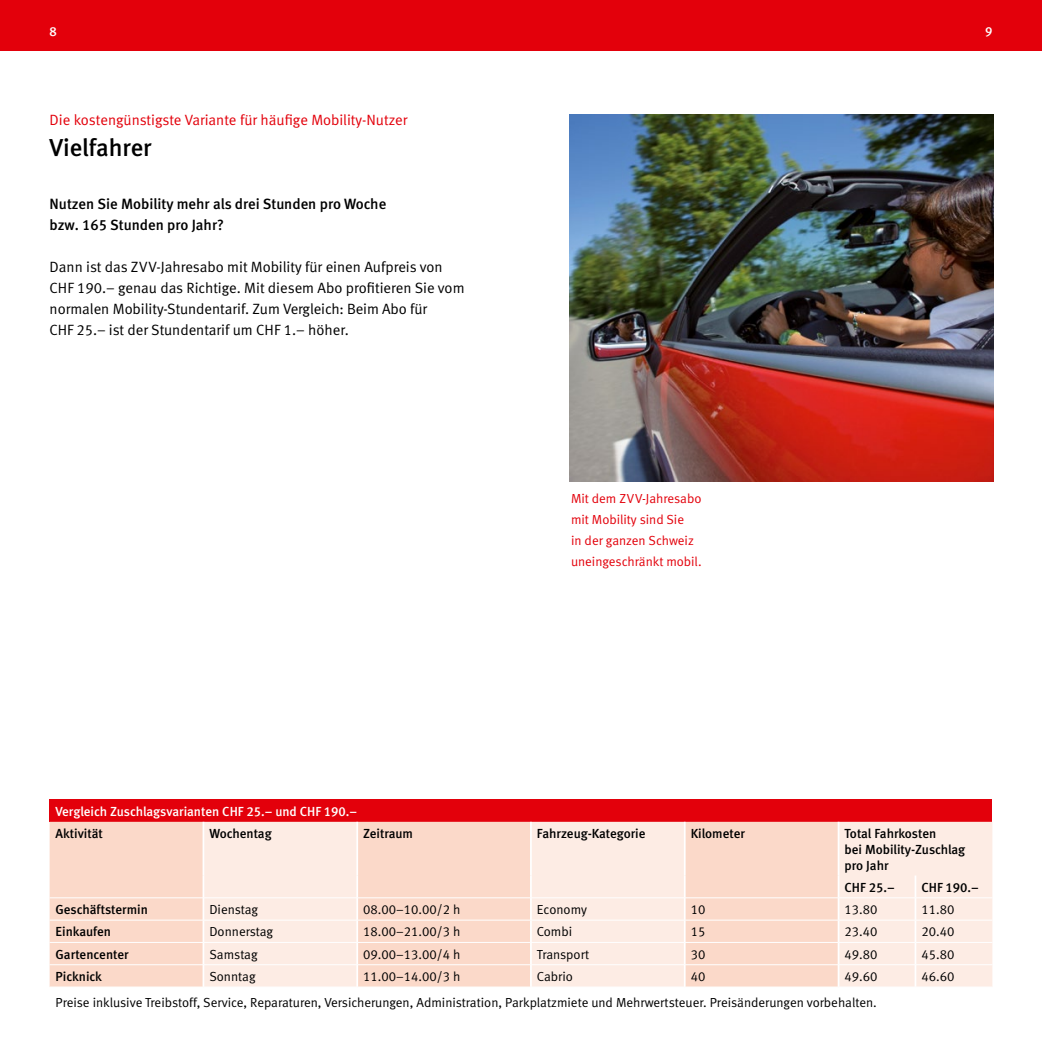
<style>
.page{position:relative;width:1042px;height:1042px;background:#fff}
.page>*{position:absolute;margin:0;border:0;box-sizing:border-box;transform-origin:0 0}
.t1{font:24.5px "Meta Medium LF";color:#000}
.t2{font:14.88px/21px "Meta Normal LF";color:#000}
.t3{font:14.88px/21px "Meta Medium LF";color:#000}
.t4{font:14.88px "Meta Normal LF";color:#e3000b}
.t5{font:13.12px "Meta Normal LF";color:#000}
.t6{font:13.12px/15.8px "Meta Medium LF";color:#000}
.t7{font:13.12px/21px "Meta Normal LF";color:#e3000b}
.t8{font:13.12px "Meta Medium LF";color:#fff}
</style>
<div class="page">
<div style="left:0;top:0;width:521px;height:50px;background:#e3000b"></div>
<div style="left:521px;top:0;width:521px;height:50px;background:#e3000b"></div>
<div style="left:50px;top:799px;width:942px;height:23px;background:#e3000b"></div>
<div style="left:50px;top:822px;width:153px;height:165px;background:#fbd9c9"></div>
<svg style="left:204px;top:822px;width:788px;height:165px;background:#fce4d9"></svg>
<hr style="left:356px;top:822px;width:2px;height:53px;background:#fff">
<hr style="left:530px;top:822px;width:2px;height:53px;background:#fff">
<hr style="left:684px;top:822px;width:1px;height:53px;background:#fff">
<hr style="left:837px;top:822px;width:2px;height:53px;background:#fff">
<hr style="left:356px;top:875px;width:2px;height:22px;background:#fff">
<hr style="left:530px;top:875px;width:2px;height:22px;background:#fff">
<hr style="left:837px;top:875px;width:2px;height:22px;background:#fff">
<hr style="left:914px;top:875px;width:2px;height:22px;background:#fff">
<hr style="left:356px;top:898px;width:2px;height:22px;background:#fff">
<hr style="left:530px;top:898px;width:2px;height:22px;background:#fff">
<hr style="left:837px;top:898px;width:2px;height:22px;background:#fff">
<hr style="left:914px;top:898px;width:2px;height:22px;background:#fff">
<hr style="left:356px;top:920px;width:2px;height:22px;background:#fff">
<hr style="left:530px;top:920px;width:2px;height:22px;background:#fff">
<hr style="left:837px;top:920px;width:2px;height:22px;background:#fff">
<hr style="left:914px;top:920px;width:2px;height:22px;background:#fff">
<hr style="left:356px;top:942px;width:2px;height:22px;background:#fff">
<hr style="left:530px;top:942px;width:2px;height:22px;background:#fff">
<hr style="left:837px;top:942px;width:2px;height:22px;background:#fff">
<hr style="left:914px;top:942px;width:2px;height:22px;background:#fff">
<hr style="left:356px;top:965px;width:2px;height:22px;background:#fff">
<hr style="left:530px;top:965px;width:2px;height:22px;background:#fff">
<svg style="left:684px;top:875px;width:1px;height:112px"></svg>
<hr style="left:837px;top:965px;width:2px;height:22px;background:#fff">
<hr style="left:914px;top:965px;width:2px;height:22px;background:#fff">
<hr style="left:50px;top:897px;width:153px;height:1px;background:#fff">
<hr style="left:203px;top:897px;width:154px;height:1px;background:#fff">
<hr style="left:357px;top:897px;width:174px;height:1px;background:#fff">
<hr style="left:531px;top:897px;width:154px;height:1px;background:#fff">
<hr style="left:685px;top:897px;width:153px;height:1px;background:#fff">
<hr style="left:838px;top:897px;width:77px;height:1px;background:#fff">
<hr style="left:915px;top:897px;width:77px;height:1px;background:#fff">
<hr style="left:50px;top:920px;width:153px;height:1px;background:#fff">
<hr style="left:203px;top:920px;width:154px;height:1px;background:#fff">
<hr style="left:357px;top:920px;width:174px;height:1px;background:#fff">
<hr style="left:531px;top:920px;width:154px;height:1px;background:#fff">
<hr style="left:685px;top:920px;width:153px;height:1px;background:#fff">
<hr style="left:838px;top:920px;width:77px;height:1px;background:#fff">
<hr style="left:915px;top:920px;width:77px;height:1px;background:#fff">
<hr style="left:50px;top:942px;width:153px;height:1px;background:#fff">
<hr style="left:203px;top:942px;width:154px;height:1px;background:#fff">
<hr style="left:357px;top:942px;width:174px;height:1px;background:#fff">
<hr style="left:531px;top:942px;width:154px;height:1px;background:#fff">
<hr style="left:685px;top:942px;width:153px;height:1px;background:#fff">
<hr style="left:838px;top:942px;width:77px;height:1px;background:#fff">
<hr style="left:915px;top:942px;width:77px;height:1px;background:#fff">
<hr style="left:50px;top:964px;width:153px;height:1px;background:#fff">
<hr style="left:203px;top:964px;width:154px;height:1px;background:#fff">
<hr style="left:357px;top:964px;width:174px;height:1px;background:#fff">
<hr style="left:531px;top:964px;width:154px;height:1px;background:#fff">
<hr style="left:685px;top:964px;width:153px;height:1px;background:#fff">
<hr style="left:838px;top:964px;width:77px;height:1px;background:#fff">
<hr style="left:915px;top:964px;width:77px;height:1px;background:#fff">
<img style="left:570px;top:114px;width:423px;height:368px">
<p class="t8" style="left:50px;top:24px;width:9px">8</p>
<p class="t8" style="left:985px;top:24px;width:9px">9</p>
<p class="t4" style="left:50px;top:111px;width:359px">Die kostengünstigste Variante für häufige Mobility-Nutzer</p>
<h1 class="t1" style="left:50px;top:134px;width:103px">Vielfahrer</h1>
<p class="t3" style="left:50px;top:193px;width:338px">Nutzen Sie Mobility mehr als drei Stunden pro Woche bzw. 165 Stunden pro Jahr?</p>
<p class="t2" style="left:50px;top:256px;width:416px">Dann ist das ZVV-Jahresabo mit Mobility für einen Aufpreis von CHF 190.– genau das Richtige. Mit diesem Abo profitieren Sie vom normalen Mobility-Stundentarif. Zum Vergleich: Beim Abo für<br>CHF 25.– ist der Stundentarif um CHF 1.– höher.</p>
<p class="t7" style="left:571px;top:488px;width:132px">Mit dem ZVV-Jahresabo mit Mobility sind Sie<br>in der ganzen Schweiz uneingeschränkt mobil.</p>
<p class="t8" style="left:56px;top:803px;width:303px">Vergleich Zuschlagsvarianten CHF 25.– und CHF 190.–</p>
<p class="t6" style="left:56px;top:825px;width:49px">Aktivität</p>
<p class="t6" style="left:209px;top:825px;width:64px">Wochentag</p>
<p class="t6" style="left:363px;top:825px;width:51px">Zeitraum</p>
<p class="t6" style="left:537px;top:825px;width:110px">Fahrzeug-Kategorie</p>
<p class="t6" style="left:691px;top:825px;width:56px">Kilometer</p>
<p class="t6" style="left:844px;top:825px;width:122px">Total Fahrkosten<br>bei Mobility-Zuschlag pro Jahr</p>
<p class="t6" style="left:844px;top:879px;width:52px">CHF 25.–</p>
<p class="t6" style="left:921px;top:879px;width:59px">CHF 190.–</p>
<p class="t6" style="left:56px;top:901px;width:94px">Geschäftstermin</p>
<p class="t5" style="left:209px;top:902px;width:50px">Dienstag</p>
<p class="t5" style="left:363px;top:902px;width:99px">08.00–10.00/2 h</p>
<p class="t5" style="left:537px;top:902px;width:52px">Economy</p>
<p class="t5" style="left:691px;top:902px;width:16px">10</p>
<p class="t5" style="left:844px;top:902px;width:34px">13.80</p>
<p class="t5" style="left:921px;top:902px;width:34px">11.80</p>
<p class="t6" style="left:56px;top:924px;width:57px">Einkaufen</p>
<p class="t5" style="left:209px;top:924px;width:65px">Donnerstag</p>
<p class="t5" style="left:363px;top:924px;width:99px">18.00–21.00/3 h</p>
<p class="t5" style="left:537px;top:924px;width:37px">Combi</p>
<p class="t5" style="left:691px;top:924px;width:16px">15</p>
<p class="t5" style="left:844px;top:924px;width:34px">23.40</p>
<p class="t5" style="left:921px;top:924px;width:34px">20.40</p>
<p class="t6" style="left:56px;top:946px;width:75px">Gartencenter</p>
<p class="t5" style="left:209px;top:946px;width:50px">Samstag</p>
<p class="t5" style="left:363px;top:946px;width:99px">09.00–13.00/4 h</p>
<p class="t5" style="left:537px;top:946px;width:54px">Transport</p>
<p class="t5" style="left:691px;top:946px;width:16px">30</p>
<p class="t5" style="left:844px;top:946px;width:34px">49.80</p>
<p class="t5" style="left:921px;top:946px;width:34px">45.80</p>
<p class="t6" style="left:56px;top:968px;width:48px">Picknick</p>
<p class="t5" style="left:209px;top:969px;width:48px">Sonntag</p>
<p class="t5" style="left:363px;top:969px;width:99px">11.00–14.00/3 h</p>
<p class="t5" style="left:537px;top:969px;width:37px">Cabrio</p>
<p class="t5" style="left:691px;top:969px;width:16px">40</p>
<p class="t5" style="left:844px;top:969px;width:34px">49.60</p>
<p class="t5" style="left:921px;top:969px;width:34px">46.60</p>
<p class="t5" style="left:56px;top:995px;width:823px">Preise inklusive Treibstoff, Service, Reparaturen, Versicherungen, Administration, Parkplatzmiete und Mehrwertsteuer. Preisänderungen vorbehalten.</p>
</div>
